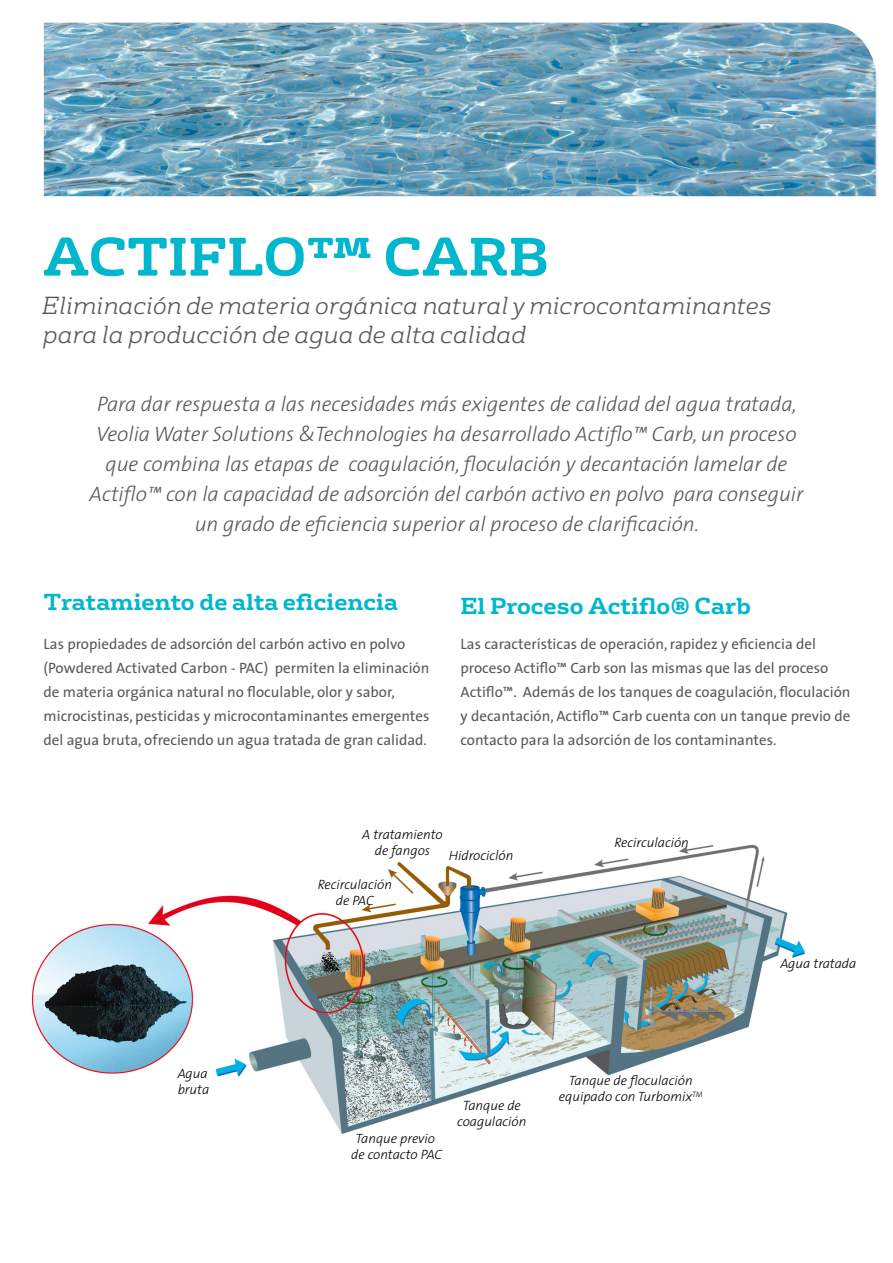
<style>
.page{position:relative;width:893px;height:1263px;background:#fff}
.page>*{position:absolute;margin:0;border:0;box-sizing:border-box;transform-origin:0 0}
.t1{font:700 52.5px "FS Rufus";color:#00b7ce}
.t2{font:italic 300 24px/28.8px "FS Rufus";color:#58595b}
.t3{font:700 22.5px "FS Rufus";color:#00b7ce}
.t4{font:italic 300 21px/30px "The Sans";color:#58595b;text-align:center}
.t5{font:15px/24px "The Sans";color:#58595b}
.t6{font:italic 300 13.5px/16.2px "The Sans";color:#000;text-align:center}
</style>
<div class="page">
<img style="left:32px;top:844px;width:773px;height:290px">
<img style="left:44px;top:23px;width:832px;height:173px">
<h1 class="t1" style="left:43px;top:211px;width:507px">ACTIFLO™ CARB</h1>
<h2 class="t2" style="left:43px;top:289px;width:730px">Eliminación de materia orgánica natural y microcontaminantes para la producción de agua de alta calidad</h2>
<p class="t4" style="left:90px;top:388px;width:715px">Para dar respuesta a las necesidades más exigentes de calidad del agua tratada, Veolia Water Solutions &amp;Technologies ha desarrollado Actiflo™ Carb, un proceso que combina las etapas de coagulación, floculación y decantación lamelar de Actiflo™ con la capacidad de adsorción del carbón activo en polvo para conseguir un grado de eficiencia superior al proceso de clarificación.</p>
<h3 class="t3" style="left:44px;top:582px;width:356px">Tratamiento de alta eficiencia</h3>
<p class="t5" style="left:44px;top:631px;width:387px">Las propiedades de adsorción del carbón activo en polvo (Powdered Activated Carbon - PAC) permiten la eliminación de materia orgánica natural no floculable, olor y sabor, microcistinas, pesticidas y microcontaminantes emergentes del agua bruta, ofreciendo un agua tratada de gran calidad.</p>
<h3 class="t3" style="left:461px;top:586px;width:292px">El Proceso Actiflo® Carb</h3>
<p class="t5" style="left:461px;top:631px;width:391px">Las características de operación, rapidez y eficiencia del proceso Actiflo™ Carb son las mismas que las del proceso Actiflo™. Además de los tanques de coagulación, floculación y decantación, Actiflo™ Carb cuenta con un tanque previo de contacto para la adsorción de los contaminantes.</p>
<p class="t6" style="left:178px;top:1064px;width:33px;text-align:left">Agua bruta</p>
<p class="t6" style="left:362px;top:826px;width:82px">A tratamiento de fangos</p>
<p class="t6" style="left:318px;top:876px;width:76px">Recirculación de PAC</p>
<p class="t6" style="left:449px;top:847px;width:66px">Hidrociclón</p>
<p class="t6" style="left:614px;top:834px;width:76px">Recirculación</p>
<p class="t6" style="left:351px;top:1129px;width:93px">Tanque previo de contacto PAC</p>
<p class="t6" style="left:457px;top:1097px;width:71px">Tanque de coagulación</p>
<p class="t6" style="left:559px;top:1072px;width:145px">Tanque de floculación equipado con Turbomix<sup>TM</sup></p>
<p class="t6" style="left:780px;top:955px;width:78px">Agua tratada</p>
</div>
